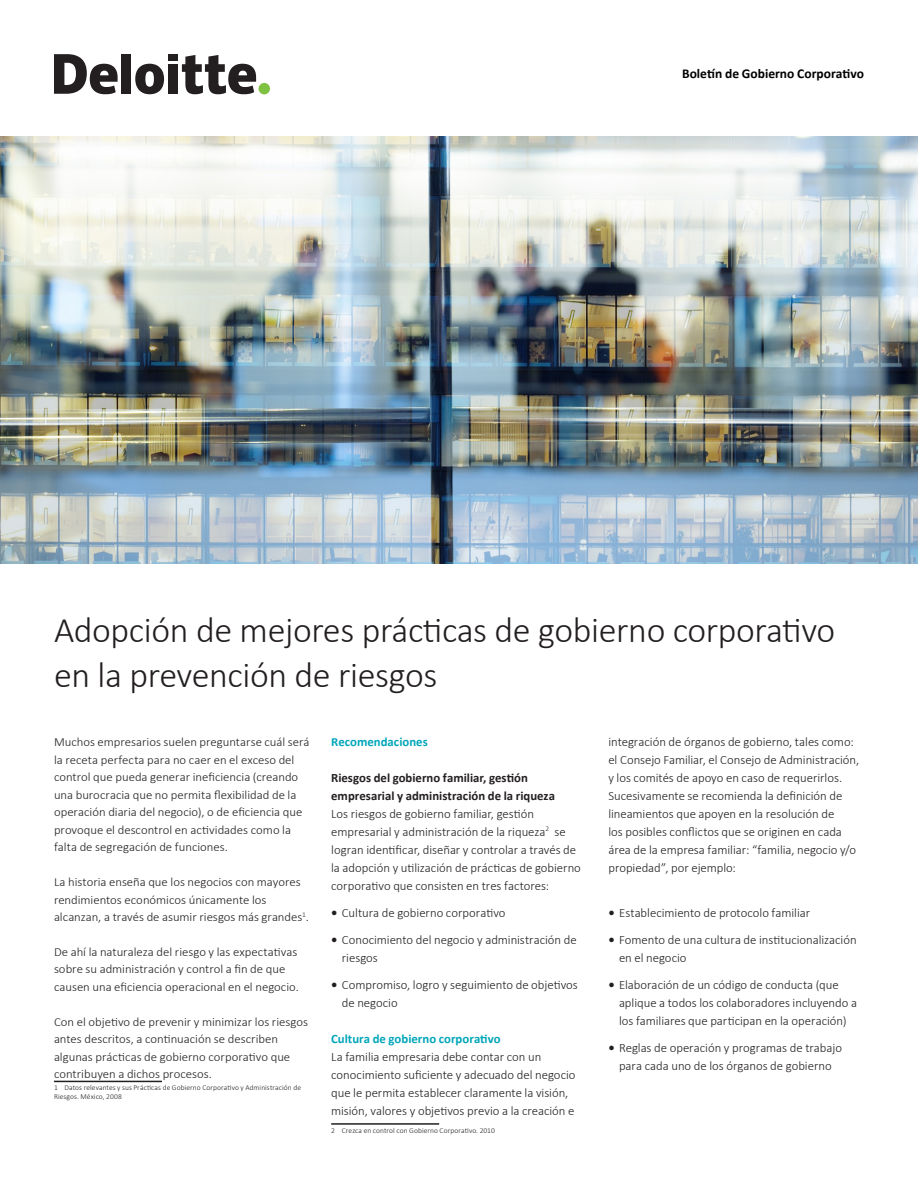
<style>
.page{position:relative;width:918px;height:1188px;background:#fff}
.page>*{position:absolute;margin:0;border:0;box-sizing:border-box;transform-origin:0 0}
.Story_heading_light{font:300 36px/45px "Calibri";letter-spacing:-.01em;color:#231f20}
.Body_copy__8_5_12pt{font:700 13.5px "Calibri";color:#000}
.Body_copy__8_5_12pt-2{font:300 12.75px/18px "Calibri";color:#231f20}
.Subhead_B__8_5_12pt{font:700 12.75px/18px "Calibri";color:#231f20}
.Subhead_A__8_5_12pt{font:700 12.75px "Calibri";color:#00a6b9}
.Body_copy__8_5_12pt-3{font:300 12.3px/17.4px "Calibri";color:#231f20}
.t1{font:300 7.5px/9px "Calibri";letter-spacing:.01em;color:#231f20}
.s1{font-size:12.3px}
.s2{font-weight:700}
</style>
<div class="page">
<div style="left:259px;top:83px;width:11px;height:11px;background:#7fc241;border-radius:50%"></div>
<div style="left:121px;top:54px;width:10px;height:40px;background:#231f20"></div>
<svg style="left:135px;top:64px;width:29px;height:30px"></svg>
<div style="left:168px;top:64px;width:10px;height:30px;background:#231f20"></div>
<div style="left:168px;top:54px;width:10px;height:7px;background:#231f20"></div>
<svg style="left:182px;top:55px;width:74px;height:39px"></svg>
<svg style="left:54px;top:54px;width:64px;height:40px"></svg>
<hr style="left:54px;top:1081px;width:108px;height:1px;background:#231f20">
<hr style="left:331px;top:1123px;width:108px;height:2px;background:#231f20">
<img style="left:0;top:136px;width:918px;height:428px">
<p class="Body_copy__8_5_12pt" style="left:682px;top:64px;width:183px">Boletín de Gobierno Corporativo</p>
<p class="Story_heading_light" style="left:54px;top:607px;width:783px">Adopción de mejores prácticas de gobierno corporativo en la prevención de riesgos</p>
<p class="Body_copy__8_5_12pt-3" style="left:54px;top:734px;width:257px">Muchos empresarios suelen preguntarse cuál será la receta perfecta para no caer en el exceso del control que pueda generar ineficiencia (creando una burocracia que no permita flexibilidad de la operación diaria del negocio), o de eficiencia que provoque el descontrol en actividades como la falta de segregación de funciones.</p>
<p class="Body_copy__8_5_12pt-3" style="left:54px;top:873px;width:257px">La historia enseña que los negocios con mayores rendimientos económicos únicamente los alcanzan, a través de asumir riesgos más grandes<sup>1</sup>.</p>
<p class="Body_copy__8_5_12pt-3" style="left:54px;top:943px;width:246px">De ahí la naturaleza del riesgo y las expectativas sobre su administración y control a fin de que causen una eficiencia operacional en el negocio.</p>
<p class="Body_copy__8_5_12pt-3" style="left:54px;top:1013px;width:255px">Con el objetivo de prevenir y minimizar los riesgos antes descritos, a continuación se describen algunas prácticas de gobierno corporativo que contribuyen a dichos procesos.</p>
<p class="t1" style="left:54px;top:1083px;width:249px">1 Datos relevantes y sus Prácticas de Gobierno Corporativo y Administración de<br>Riesgos. México, 2008</p>
<p class="Subhead_A__8_5_12pt" style="left:331px;top:732px;width:98px"><span class="s1">R</span>ecomendaciones</p>
<p class="Subhead_B__8_5_12pt" style="left:331px;top:768px;width:225px">Riesgos del gobierno familiar, gestión empresarial y administración de la riqueza</p>
<p class="Body_copy__8_5_12pt-2" style="left:331px;top:804px;width:251px">Los riesgos de gobierno familiar, gestión empresarial y administración de la riqueza<sup>2</sup> se logran identificar, diseñar y controlar a través de la adopción y utilización de prácticas de gobierno corporativo que consisten en tres factores:</p>
<p class="Body_copy__8_5_12pt-2" style="left:331px;top:903px;width:176px"><span class="s2">•</span> Cultura de gobierno corporativo</p>
<p class="Body_copy__8_5_12pt-2" style="left:342px;top:930px;width:236px;text-indent:-11px"><span class="s2">•</span> Conocimiento del negocio y administración de riesgos</p>
<p class="Body_copy__8_5_12pt-2" style="left:342px;top:975px;width:237px;text-indent:-11px"><span class="s2">•</span> Compromiso, logro y seguimiento de objetivos de negocio</p>
<p class="Subhead_A__8_5_12pt" style="left:331px;top:1029px;width:171px">Cultura de gobierno corporativo</p>
<p class="Body_copy__8_5_12pt-2" style="left:331px;top:1047px;width:246px">La familia empresaria debe contar con un conocimiento suficiente y adecuado del negocio que le permita establecer claramente la visión, misión, valores y objetivos previo a la creación e</p>
<p class="t1" style="left:331px;top:1126px;width:165px">2 Crezca en control con Gobierno Corporativo. 2010</p>
<p class="Body_copy__8_5_12pt-2" style="left:608px;top:733px;width:252px">integración de órganos de gobierno, tales como: el Consejo Familiar, el Consejo de Administración, y los comités de apoyo en caso de requerirlos.</p>
<p class="Body_copy__8_5_12pt-2" style="left:608px;top:787px;width:249px">Sucesivamente se recomienda la definición de lineamientos que apoyen en la resolución de<br>los posibles conflictos que se originen en cada área de la empresa familiar: “familia, negocio y/o propiedad”, por ejemplo:</p>
<p class="Body_copy__8_5_12pt-2" style="left:608px;top:904px;width:203px"><span class="s2">•</span> Establecimiento de protocolo familiar</p>
<p class="Body_copy__8_5_12pt-2" style="left:619px;top:931px;width:239px;text-indent:-11px"><span class="s2">•</span> Fomento de una cultura de institucionalización en el negocio</p>
<p class="Body_copy__8_5_12pt-2" style="left:619px;top:976px;width:240px;text-indent:-11px"><span class="s2">•</span> Elaboración de un código de conducta (que aplique a todos los colaboradores incluyendo a los familiares que participan en la operación)</p>
<p class="Body_copy__8_5_12pt-2" style="left:608px;top:1039px;width:235px;text-align:center"><span class="s2">•</span> Reglas de operación y programas de trabajo para cada uno de los órganos de gobierno</p>
</div>
